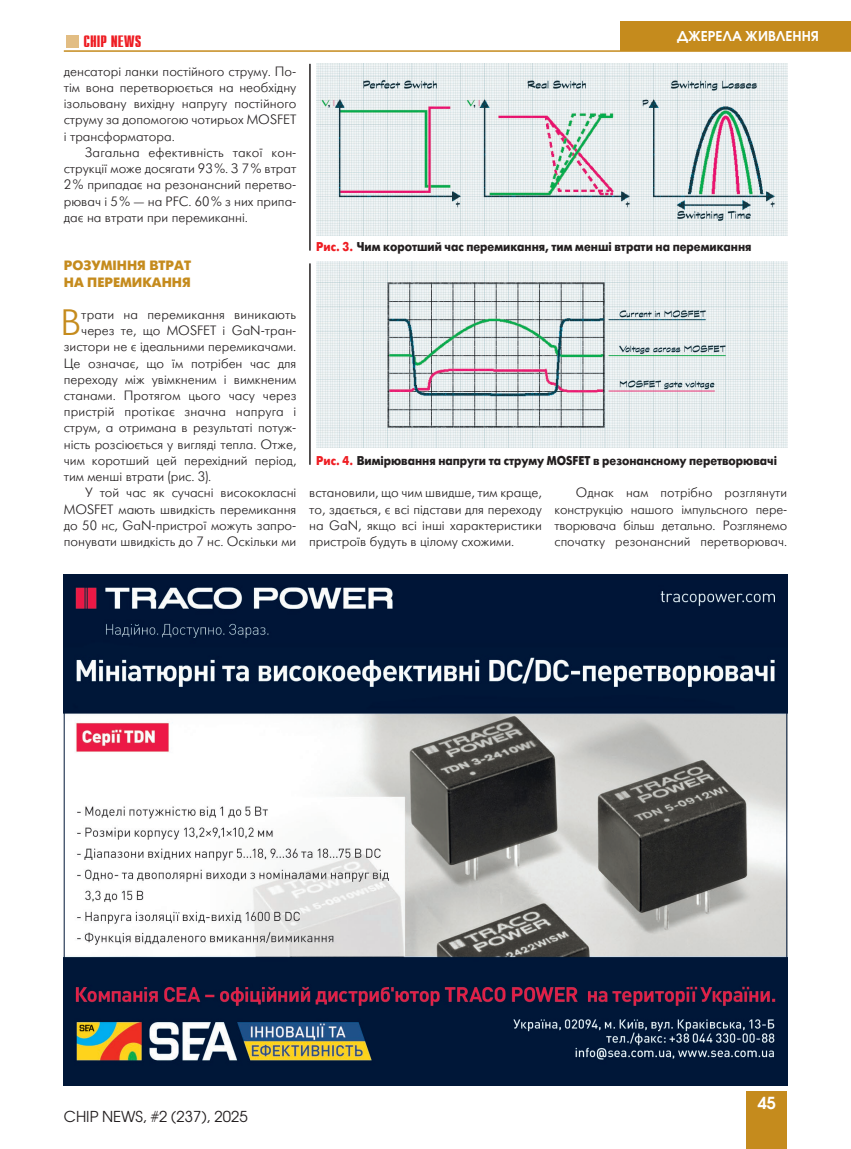
<style>
.page{position:relative;width:851px;height:1149px;background:#fff}
.page>*{position:absolute;margin:0;border:0;box-sizing:border-box;transform-origin:0 0}
.Osnovnoj_Bukviza{font:36.6px "Futuris Light C";color:#c58b1d}
.t1{font:700 16.5px "Compact C";color:#ee1d23}
.t2{font:600 16.5px "Avant Garde Gothic C";color:#fff}
.t3{font:15px "Avant Garde Gothic C";color:#231f20}
.Osnovnoj{font:13.5px/16.2px "Futuris Light C";color:#231f20;text-align:justify}
.Osnovnoj_Bukviza-2{font:13.5px "Futuris Light C";color:#231f20}
.Razdel{font:700 13.5px/16.2px "Futuris C";color:#c58b1d}
.t4{font:600 13.5px "Avant Garde Gothic C";color:#fff}
.Ris_Textovka{font:700 12.75px "Futuris C";color:#231f20;scale:.9 1}
.s1{color:#ee1d23}
</style>
<div class="page">
<hr style="left:64px;top:50px;width:786px;height:2px;background:#c58b1d">
<div style="left:746px;top:1091px;width:41px;height:57px;background:#c58b1d"></div>
<div style="left:66px;top:35px;width:12px;height:12px;background:#e2bd83"></div>
<div style="left:620px;top:21px;width:230px;height:30px;background:#c58b1d"></div>
<hr style="left:309px;top:64px;width:1px;height:186px;background:#231f20">
<img style="left:316px;top:64px;width:471px;height:171px">
<hr style="left:309px;top:263px;width:1px;height:201px;background:#231f20">
<img style="left:316px;top:262px;width:471px;height:185px">
<img style="left:66px;top:576px;width:719px;height:506px">
<p class="t1" style="left:83px;top:33px;width:60px">CHIP NEWS</p>
<p class="t4" style="left:677px;top:28px;width:143px">ДЖЕРЕЛА ЖИВЛЕННЯ</p>
<p class="Osnovnoj" style="left:64px;top:63px;width:234px">денсаторі ланки постійного струму. По&shy;тім вона перетворюється на необхідну ізольовану вихідну напругу постійного струму за допомогою чотирьох MOSFET і трансформатора.</p>
<p class="Osnovnoj" style="left:64px;top:144px;width:234px;text-indent:21px">Загальна ефективність такої кон&shy;струкції може досягати 93%. З 7% втрат 2% припадає на резонансний перетво&shy;рювач і 5% — на PFC. 60% з них припа&shy;дає на втрати при перемиканні.</p>
<p class="Razdel" style="left:64px;top:258px;width:129px">РОЗУМІННЯ ВТРАТ<br>НА ПЕРЕМИКАННЯ</p>
<p class="Osnovnoj_Bukviza" style="left:61px;top:304px;width:22px">В</p>
<p class="Osnovnoj_Bukviza-2" style="left:81px;top:307px;width:216px">трати на перемикання виникають</p>
<p class="Ris_Textovka" style="left:316px;top:239px;width:485px"><span class="s1">Рис. 3.</span> Чим коротший час перемикання, тим менші втрати на перемикання</p>
<p class="Osnovnoj_Bukviza-2" style="left:81px;top:323px;width:217px">через те, що MOSFET і GaN-тран-</p>
<p class="Osnovnoj_Bukviza-2" style="left:64px;top:340px;width:234px">зистори не є ідеальними перемикачами.</p>
<p class="Osnovnoj_Bukviza-2" style="left:64px;top:356px;width:234px">Це означає, що їм потрібен час для</p>
<p class="Osnovnoj_Bukviza-2" style="left:64px;top:372px;width:234px">переходу між увімкненим і вимкненим</p>
<p class="Osnovnoj_Bukviza-2" style="left:64px;top:388px;width:234px">станами. Протягом цього часу через</p>
<p class="Osnovnoj_Bukviza-2" style="left:64px;top:404px;width:234px">пристрій протікає значна напруга і</p>
<p class="Osnovnoj_Bukviza-2" style="left:64px;top:421px;width:234px">струм, а отримана в результаті потуж-</p>
<p class="Osnovnoj_Bukviza-2" style="left:64px;top:437px;width:234px">ність розсіюється у вигляді тепла. Отже,</p>
<p class="Osnovnoj_Bukviza-2" style="left:64px;top:453px;width:234px">чим коротший цей перехідний період,</p>
<p class="Osnovnoj_Bukviza-2" style="left:64px;top:469px;width:149px">тим менші втрати (рис. 3).</p>
<p class="Osnovnoj" style="left:64px;top:485px;width:234px;text-indent:21px">У той час як сучасні висококласні MOSFET мають швидкість перемикання до 50 нс, GaN-пристрої можуть запро&shy;понувати швидкість до 7 нс. Оскільки ми</p>
<p class="Osnovnoj" style="left:309px;top:485px;width:234px">встановили, що чим швидше, тим краще, то, здається, є всі підстави для переходу на GaN, якщо всі інші характеристики пристроїв будуть в цілому схожими.</p>
<p class="Osnovnoj" style="left:554px;top:485px;width:234px;text-indent:21px">Однак нам потрібно розглянути конструкцію нашого імпульсного пере&shy;творювача більш детально. Розглянемо спочатку резонансний перетворювач.</p>
<p class="Ris_Textovka" style="left:316px;top:453px;width:513px"><span class="s1">Рис. 4.</span> Вимірювання напруги та струму MOSFET в резонансному перетворювачі</p>
<p class="t3" style="left:64px;top:1106px;width:185px">CHIP NEWS, #2 (237), 2025</p>
<p class="t2" style="left:757px;top:1092px;width:20px">45</p>
</div>
